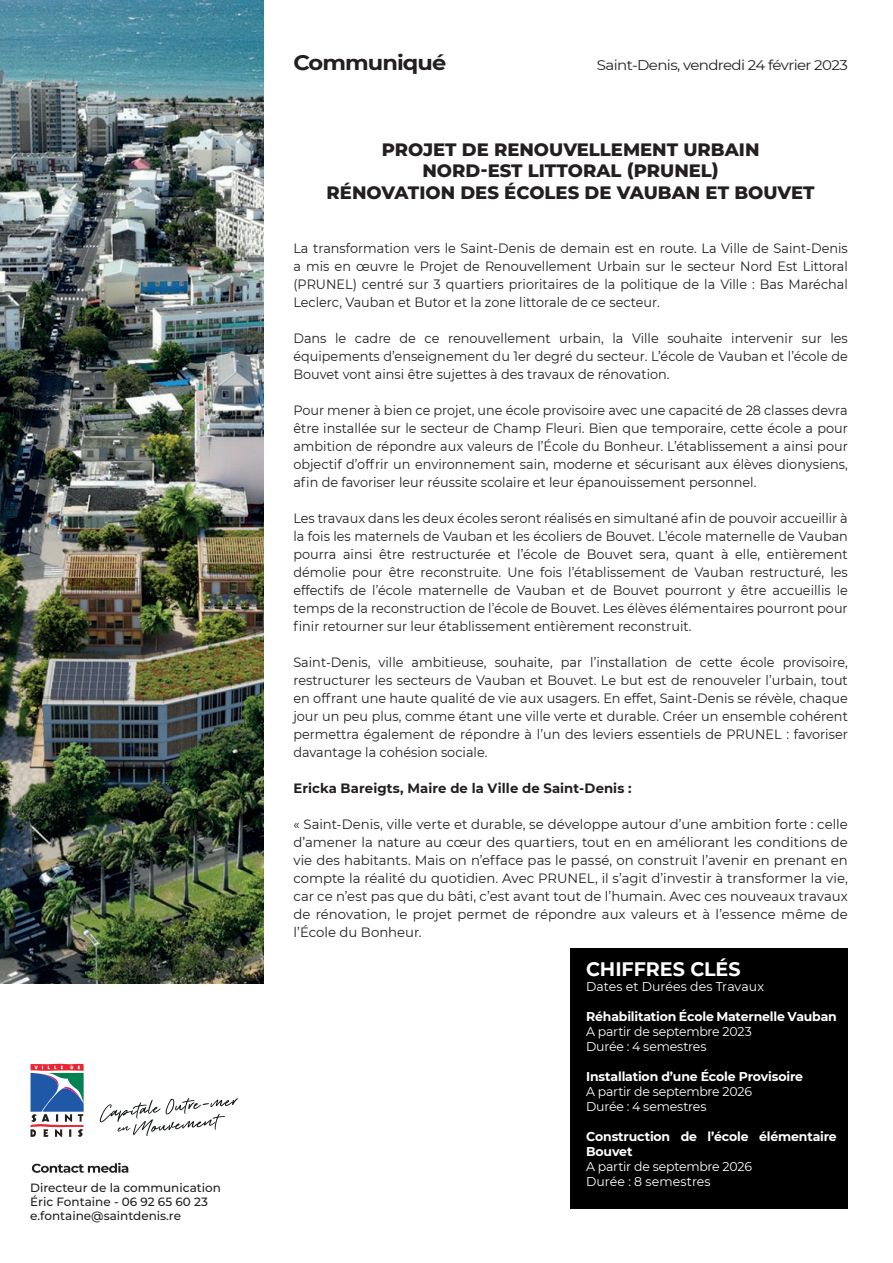
<style>
.page{position:relative;width:893px;height:1263px;background:#fff}
.page>*{position:absolute;margin:0;border:0;box-sizing:border-box;transform-origin:0 0}
.t1{font:700 20.85px "Montserrat";letter-spacing:-.04em;color:#231f20;scale:1.08 1}
.t2{font:700 19.5px "Montserrat";letter-spacing:-.005em;color:#fff}
.t3{font:800 18px/21.6px "Montserrat";color:#231f20;text-align:center}
.t4{font:13.95px "Montserrat";letter-spacing:-.04em;color:#231f20;scale:1.08 1}
.t5{font:13.5px/18px "Montserrat";color:#231f20;text-align:justify;scale:.95 1}
.t6{font:13.5px/18px "Montserrat";color:#231f20;text-align:justify}
.t7{font:700 13.5px "Montserrat";letter-spacing:.005em;color:#231f20}
.t8{font:12.75px/15px "Montserrat";letter-spacing:-.015em;color:#fff}
.t9{font:700 12.75px/15px "Montserrat";letter-spacing:-.01em;color:#fff}
.t10{font:12.75px "Montserrat";letter-spacing:.005em;color:#fff}
.t11{font:500 12px/14.4px "Montserrat";color:#231f20}
</style>
<div class="page">
<svg style="left:32px;top:1163px;width:96px;height:10px"></svg>
<svg style="left:100px;top:1098px;width:138px;height:38px"></svg>
<svg style="left:30px;top:1063px;width:54px;height:74px"></svg>
<div style="left:571px;top:948px;width:277px;height:261px;background:#000001"></div>
<img style="left:0;top:0;width:264px;height:983px">
<p class="t11" style="left:30px;top:1180px;width:192px">Directeur de la communication<br>Éric Fontaine - 06 92 65 60 23 e.fontaine@saintdenis.re</p>
<h1 class="t1" style="left:293px;top:48px;width:143px">Communiqué</h1>
<p class="t4" style="left:597px;top:56px;width:234px">Saint-Denis, vendredi 24 février 2023</p>
<h3 class="t3" style="left:327px;top:137px;width:490px">PROJET DE RENOUVELLEMENT URBAIN<br>NORD-EST LITTORAL (PRUNEL)<br>RÉNOVATION DES ÉCOLES DE VAUBAN ET BOUVET</h3>
<p class="t5" style="left:293px;top:238px;width:585px">La transformation vers le Saint-Denis de demain est en route. La Ville de Saint-Denis a mis en œuvre le Projet de Renouvellement Urbain sur le secteur Nord Est Littoral (PRUNEL) centré sur 3 quartiers prioritaires de la politique de la Ville : Bas Maréchal Leclerc, Vauban et Butor et la zone littorale de ce secteur.</p>
<p class="t5" style="left:293px;top:328px;width:585px">Dans le cadre de ce renouvellement urbain, la Ville souhaite intervenir sur les équipements d’enseignement du 1er degré du secteur. L’école de Vauban et l’école de Bouvet vont ainsi être sujettes à des travaux de rénovation.</p>
<p class="t5" style="left:293px;top:400px;width:585px">Pour mener à bien ce projet, une école provisoire avec une capacité de 28 classes devra être installée sur le secteur de Champ Fleuri. Bien que temporaire, cette école a pour ambition de répondre aux valeurs de l’École du Bonheur. L’établissement a ainsi pour objectif d’offrir un environnement sain, moderne et sécurisant aux élèves dionysiens, afin de favoriser leur réussite scolaire et leur épanouissement personnel.</p>
<p class="t5" style="left:293px;top:508px;width:585px">Les travaux dans les deux écoles seront réalisés en simultané afin de pouvoir accueillir à la fois les maternels de Vauban et les écoliers de Bouvet. L’école maternelle de Vauban pourra ainsi être restructurée et l’école de Bouvet sera, quant à elle, entièrement démolie pour être reconstruite. Une fois l’établissement de Vauban restructuré, les effectifs de l’école maternelle de Vauban et de Bouvet pourront y être accueillis le temps de la reconstruction de l’école de Bouvet. Les élèves élémentaires pourront pour finir retourner sur leur établissement entièrement reconstruit.</p>
<p class="t5" style="left:293px;top:652px;width:585px">Saint-Denis, ville ambitieuse, souhaite, par l’installation de cette école provisoire, restructurer les secteurs de Vauban et Bouvet. Le but est de renouveler l’urbain, tout en offrant une haute qualité de vie aux usagers. En effet, Saint-Denis se révèle, chaque jour un peu plus, comme étant une ville verte et durable. Créer un ensemble cohérent permettra également de répondre à l’un des leviers essentiels de PRUNEL : favoriser davantage la cohésion sociale.</p>
<p class="t7" style="left:293px;top:778px;width:340px">Ericka Bareigts, Maire de la Ville de Saint-Denis :</p>
<p class="t6" style="left:293px;top:814px;width:556px">« Saint-Denis, ville verte et durable, se développe autour d’une ambition forte : celle d’amener la nature au cœur des quartiers, tout en en améliorant les conditions de vie des habitants. Mais on n’efface pas le passé, on construit l’avenir en prenant en compte la réalité du quotidien. Avec PRUNEL, il s’agit d’investir à transformer la vie, car ce n’est pas que du bâti, c’est avant tout de l’humain. Avec ces nouveaux travaux de rénovation, le projet permet de répondre aux valeurs et à l’essence même de l’École du Bonheur.</p>
<h2 class="t2" style="left:586px;top:955px;width:156px">CHIFFRES CLÉS</h2>
<p class="t10" style="left:586px;top:977px;width:179px">Dates et Durées des Travaux</p>
<p class="t9" style="left:586px;top:1008px;width:252px">Réhabilitation École Maternelle Vauban</p>
<p class="t8" style="left:586px;top:1023px;width:167px">A partir de septembre 2023<br>Durée : 4 semestres</p>
<p class="t9" style="left:586px;top:1068px;width:219px">Installation d’une École Provisoire</p>
<p class="t8" style="left:586px;top:1083px;width:167px">A partir de septembre 2026<br>Durée : 4 semestres</p>
<p class="t9" style="left:586px;top:1128px;width:252px">Construction de l’école élémentaire<br>Bouvet</p>
<p class="t8" style="left:586px;top:1158px;width:167px">A partir de septembre 2026<br>Durée : 8 semestres</p>
</div>
